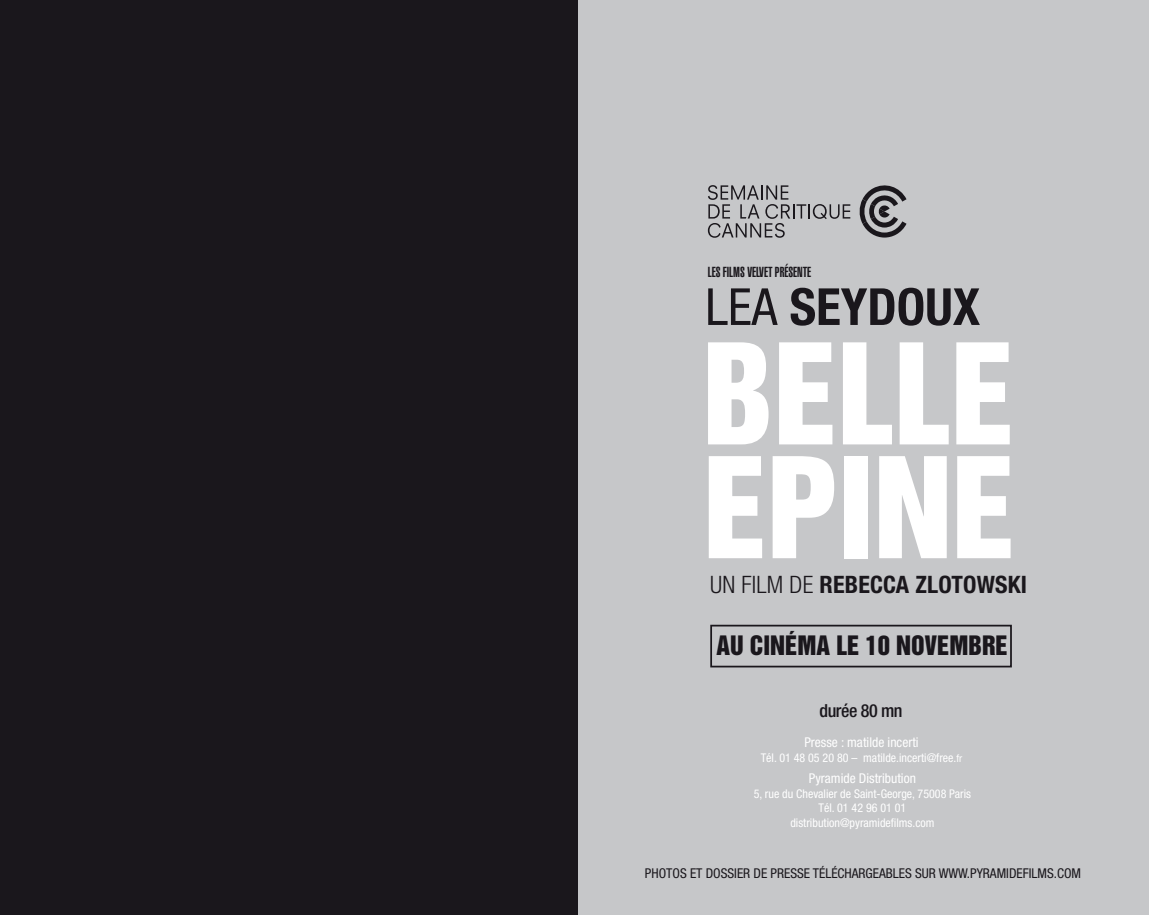
<style>
.page{position:relative;width:1149px;height:915px;background:#fff}
.page>*{position:absolute;margin:0;border:0;box-sizing:border-box;transform-origin:0 0}
.t1{font:127.65px "Helvetica Inserat";color:#fff}
.t2{font:700 condensed 51.15px "Helvetica Neue";color:#1a171c}
.t3{font:24.45px "Helvetica Inserat";color:#1a171c}
.t4{font:700 condensed 24px "Helvetica Neue";letter-spacing:.01em;color:#1a171c}
.t5{font:500 condensed 18px "Helvetica Neue";letter-spacing:-.025em;color:#1a171c}
.t6{font:900 extra-condensed 14.25px "Helvetica";color:#1a171c}
.t7{font:condensed 13.5px "Helvetica Neue";color:#1a171c}
.t8{font:condensed 13.5px "Helvetica Neue";color:#fff}
.t9{font:condensed 12px/14.4px "Helvetica Neue";color:#fff;text-align:center}
.s1{font-weight:400}
.s2{font-weight:300}
.s3{font-size:10.5px}
</style>
<div class="page">
<div style="left:575px;top:0;width:573px;height:914px;background:#c6c7c9"></div>
<div style="left:0;top:0;width:577px;height:914px;background:#1a171c"></div>
<svg style="left:859px;top:185px;width:47px;height:52px"></svg>
<svg style="left:707px;top:185px;width:143px;height:53px"></svg>
<div style="left:710px;top:624px;width:301px;height:43px;border:2px solid #1a171c"></div>
<p class="t6" style="left:707px;top:263px;width:105px">LES FILMS VELVET PRÉSENTE</p>
<p class="t2" style="left:705px;top:276px;width:276px"><span class="s1">LEA</span> SEYDOUX</p>
<p class="t1" style="left:702px;top:318px;width:313px">BELLE</p>
<p class="t1" style="left:703px;top:431px;width:314px">EPINE</p>
<p class="t4" style="left:710px;top:569px;width:318px"><span class="s2">UN FILM DE</span> REBECCA ZLOTOWSKI</p>
<p class="t3" style="left:716px;top:631px;width:293px">AU CINÉMA LE 10 NOVEMBRE</p>
<p class="t5" style="left:819px;top:699px;width:85px">durée 80 mn</p>
<p class="t8" style="left:804px;top:734px;width:116px">Presse : matilde incerti</p>
<p class="t9" style="left:760px;top:750px;width:203px">Tél. 01 48 05 20 80 – matilde.incerti@free.<span class="s3">fr</span></p>
<p class="t8" style="left:808px;top:770px;width:108px">Pyramide Distribution</p>
<p class="t9" style="left:753px;top:785px;width:219px">5, rue du Chevalier de Saint-George, 75008 Paris<br>Tél. 01 42 96 01 01</p>
<p class="t9" style="left:790px;top:814px;width:145px">distribution@pyramidefilms.com</p>
<p class="t7" style="left:644px;top:864px;width:437px">PHOTOS ET DOSSIER DE PRESSE TÉLÉCHARGEABLES SUR WWW.PYRAMIDEFILMS.COM</p>
</div>
